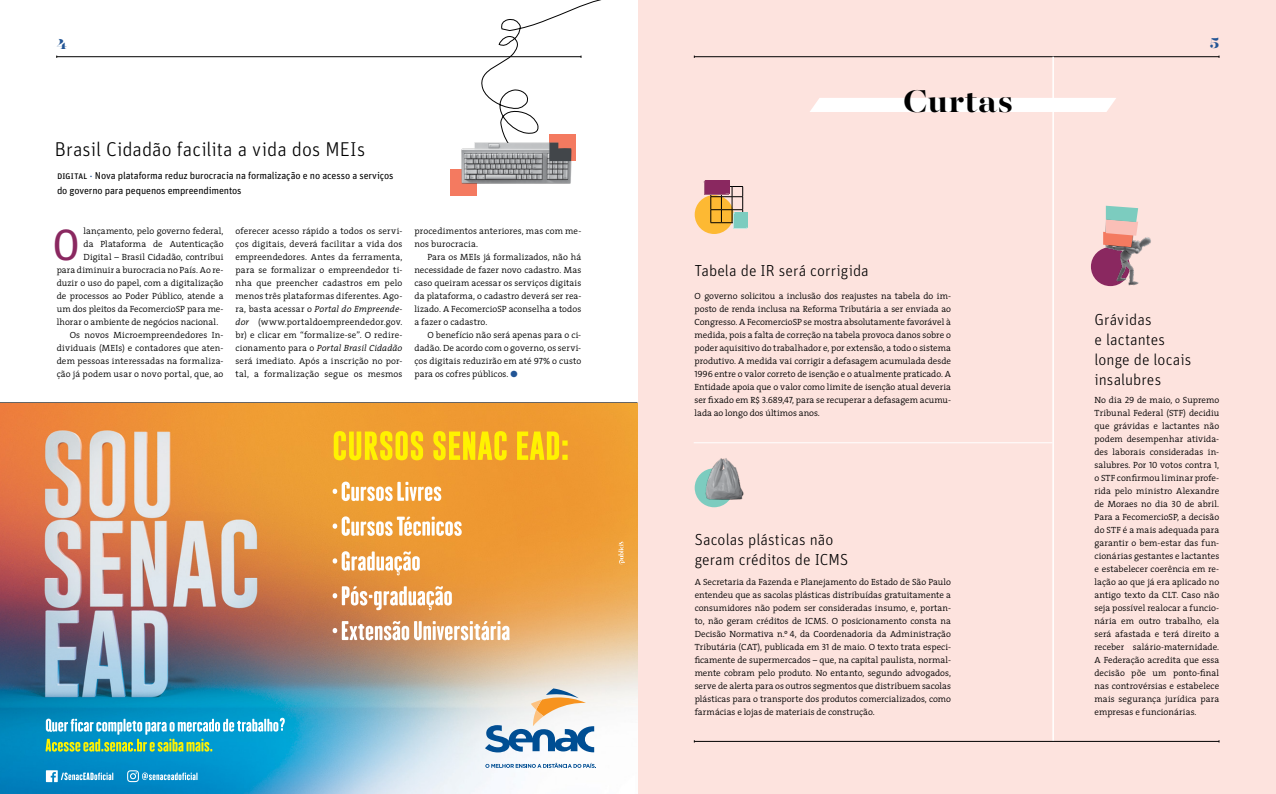
<style>
.page{position:relative;width:1276px;height:794px;background:#fff}
.page>*{position:absolute;margin:0;border:0;box-sizing:border-box;transform-origin:0 0}
.t1{font:43.8px "Unit OT";color:#8a2860}
.t2{font:700 35.1px "Majesti Banner";letter-spacing:.025em;color:#000}
.t3{font:300 20px "Unit OT";letter-spacing:.005em;color:#000}
.t4{font:300 16px/20px "Unit OT";letter-spacing:.005em;color:#000}
.t5{font:800 16px "Majesti Banner";color:#225595}
.t6{font:10px/15px "Unit OT";letter-spacing:-.015em;color:#000}
.t7{font:300 9px/13px "The Serif";letter-spacing:.01em;color:#000;text-align:justify}
.s1{font-family:"The Serif Regular Expert";font-size:9px;color:#225595}
.s2{font-style:italic}
.s3{font-family:"The Mix Semi Light Caps";font-weight:400}
.s4{font-family:"The Serif Regular Expert";font-weight:400;color:#225595}
</style>
<div class="page">
<div style="left:450px;top:169px;width:27px;height:26px;background:#f47a60"></div>
<div style="left:638px;top:0;width:638px;height:794px;background:#fde3de"></div>
<div style="left:810px;top:98px;width:306px;height:14px;background:#fff"></div>
<hr style="left:693px;top:442px;width:359px;height:1px;background:#fff">
<hr style="left:57px;top:56px;width:524px;height:1px;background:#000">
<hr style="left:694px;top:56px;width:525px;height:1px;background:#000">
<hr style="left:1052px;top:57px;width:2px;height:684px;background:#fff">
<hr style="left:694px;top:741px;width:525px;height:1px;background:#000">
<div style="left:694px;top:195px;width:39px;height:39px;background:#fdb933;border-radius:50%"></div>
<svg style="left:694px;top:468px;width:39px;height:39px"></svg>
<svg style="left:704px;top:180px;width:44px;height:49px"></svg>
<img style="left:700px;top:458px;width:44px;height:45px">
<img style="left:1090px;top:237px;width:61px;height:50px">
<svg style="left:1103px;top:206px;width:35px;height:41px"></svg>
<img style="left:461px;top:148px;width:111px;height:36px">
<svg style="left:474px;top:0;width:127px;height:161px"></svg>
<img style="left:0;top:403px;width:638px;height:391px">
<svg style="left:334px;top:431px;width:89px;height:29px"></svg>
<svg style="left:433px;top:431px;width:73px;height:29px"></svg>
<svg style="left:517px;top:431px;width:50px;height:29px"></svg>
<svg style="left:333px;top:481px;width:108px;height:20px"></svg>
<svg style="left:333px;top:516px;width:129px;height:20px"></svg>
<svg style="left:333px;top:551px;width:87px;height:24px"></svg>
<svg style="left:333px;top:586px;width:119px;height:24px"></svg>
<svg style="left:333px;top:621px;width:176px;height:19px"></svg>
<svg style="left:46px;top:717px;width:239px;height:34px"></svg>
<svg style="left:46px;top:770px;width:67px;height:12px"></svg>
<svg style="left:127px;top:770px;width:70px;height:12px"></svg>
<svg style="left:485px;top:688px;width:109px;height:64px"></svg>
<svg style="left:485px;top:763px;width:111px;height:5px"></svg>
<svg style="left:618px;top:541px;width:7px;height:23px"></svg>
<h3 class="t5" style="left:57px;top:33px;width:12px">4</h3>
<h3 class="t5" style="left:1209px;top:33px;width:11px">5</h3>
<h3 class="t3" style="left:55px;top:138px;width:312px">Brasil Cidadão facilita a vida dos MEIs</h3>
<p class="t6" style="left:57px;top:168px;width:338px">digital <span class="s1">„</span> Nova plataforma reduz burocracia na formalização e no acesso a serviços do governo para pequenos empreendimentos</p>
<p class="t7" style="left:84px;top:224px;width:141px">lançamento, pelo governo federal,</p>
<p class="t7" style="left:84px;top:237px;width:141px">da Plataforma de Autenticação</p>
<p class="t7" style="left:84px;top:250px;width:141px">Digital – Brasil Cidadão, contribui</p>
<p class="t7" style="left:57px;top:263px;width:168px">para diminuir a burocracia no País. Ao re-</p>
<p class="t7" style="left:57px;top:276px;width:168px">duzir o uso do papel, com a digitalização</p>
<p class="t7" style="left:57px;top:289px;width:168px">de processos ao Poder Público, atende a</p>
<p class="t7" style="left:57px;top:302px;width:168px">um dos pleitos da FecomercioSP para me-</p>
<p class="t7" style="left:57px;top:315px;width:163px">lhorar o ambiente de negócios nacional.</p>
<p class="t7" style="left:70px;top:328px;width:155px">Os novos Microempreendedores In-</p>
<p class="t7" style="left:57px;top:341px;width:168px">dividuais (MEIs) e contadores que aten-</p>
<p class="t7" style="left:57px;top:354px;width:168px">dem pessoas interessadas na formaliza-</p>
<p class="t7" style="left:57px;top:367px;width:168px">ção já podem usar o novo portal, que, ao</p>
<h1 class="t1" style="left:52px;top:219px;width:30px">O</h1>
<p class="t7" style="left:235px;top:224px;width:168px">oferecer acesso rápido a todos os servi&shy;ços digitais, deverá facilitar a vida dos empreendedores. Antes da ferramenta, para se formalizar o empreendedor ti&shy;nha que preencher cadastros em pelo menos três plataformas diferentes. Ago&shy;ra, basta acessar o <span class="s2">Portal do Empreende&shy;dor</span> (www.portaldoempreendedor.gov. br) e clicar em “formalize-se”. O redire&shy;cionamento para o <span class="s2">Portal Brasil Cidadão </span>será imediato. Após a inscrição no por&shy;tal, a formalização segue os mesmos</p>
<p class="t7" style="left:414px;top:224px;width:168px">procedimentos anteriores, mas com me&shy;nos burocracia.</p>
<p class="t7" style="left:414px;top:250px;width:168px;text-indent:13px">Para os MEIs já formalizados, não há necessidade de fazer novo cadastro. Mas caso queiram acessar os serviços digitais da plataforma, o cadastro deverá ser rea&shy;lizado. A FecomercioSP aconselha a todos a fazer o cadastro.</p>
<p class="t7" style="left:414px;top:328px;width:168px;text-indent:13px">O benefício não será apenas para o ci&shy;dadão. De acordo com o governo, os servi&shy;ços digitais reduzirão em até <span class="s3">97</span>% o custo para os cofres públicos. <span class="s4">ö</span></p>
<h2 class="t2" style="left:903px;top:78px;width:111px">Curtas</h2>
<h3 class="t4" style="left:694px;top:260px;width:176px">Tabela de IR será corrigida</h3>
<p class="t7" style="left:694px;top:289px;width:258px">O governo solicitou a inclusão dos reajustes na tabela do im&shy;posto de renda inclusa na Reforma Tributária a ser enviada ao Congresso. A FecomercioSP se mostra absolutamente favorável à medida, pois a falta de correção na tabela provoca danos sobre o poder aquisitivo do trabalhador e, por extensão, a todo o sistema produtivo. A medida vai corrigir a defasagem acumulada desde <span class="s3">1996</span> entre o valor correto de isenção e o atualmente praticado. A Entidade apoia que o valor como limite de isenção atual deveria ser fixado em R$ <span class="s3">3</span>.<span class="s3">689</span>,<span class="s3">47</span>, para se recuperar a defasagem acumu&shy;lada ao longo dos últimos anos.</p>
<h3 class="t4" style="left:695px;top:530px;width:155px">Sacolas plásticas não geram créditos de ICMS</h3>
<p class="t7" style="left:695px;top:575px;width:258px">A Secretaria da Fazenda e Planejamento do Estado de São Paulo entendeu que as sacolas plásticas distribuídas gratuitamente a consumidores não podem ser consideradas insumo, e, portan&shy;to, não geram créditos de ICMS. O posicionamento consta na Decisão Normativa n.º <span class="s3">4</span>, da Coordenadoria da Administração Tributária (CAT), publicada em <span class="s3">31</span> de maio. O texto trata especi&shy;ficamente de supermercados – que, na capital paulista, normal&shy;mente cobram pelo produto. No entanto, segundo advogados, serve de alerta para os outros segmentos que distribuem sacolas plásticas para o transporte dos produtos comercializados, como farmácias e lojas de materiais de construção.</p>
<h3 class="t4" style="left:1094px;top:309px;width:98px">Grávidas<br>e lactantes longe de locais insalubres</h3>
<p class="t7" style="left:1094px;top:393px;width:126px">No dia <span class="s3">29</span> de maio, o Supremo Tribunal Federal (STF) decidiu que grávidas e lactantes não podem desempenhar ativida&shy;des laborais consideradas in&shy;salubres. Por <span class="s3">10</span> votos contra <span class="s3">1</span>, o STF confirmou liminar profe&shy;rida pelo ministro Alexandre de Moraes no dia <span class="s3">30</span> de abril.<br>Para a FecomercioSP, a decisão do STF é a mais adequada para garantir o bem-estar das fun&shy;cionárias gestantes e lactantes e estabelecer coerência em re&shy;lação ao que já era aplicado no antigo texto da CLT. Caso não seja possível realocar a funcio&shy;nária em outro trabalho, ela será afastada e terá direito a receber salário-maternidade.<br>A Federação acredita que essa decisão põe um ponto-final nas controvérsias e estabelece mais segurança jurídica para empresas e funcionárias.</p>
</div>
